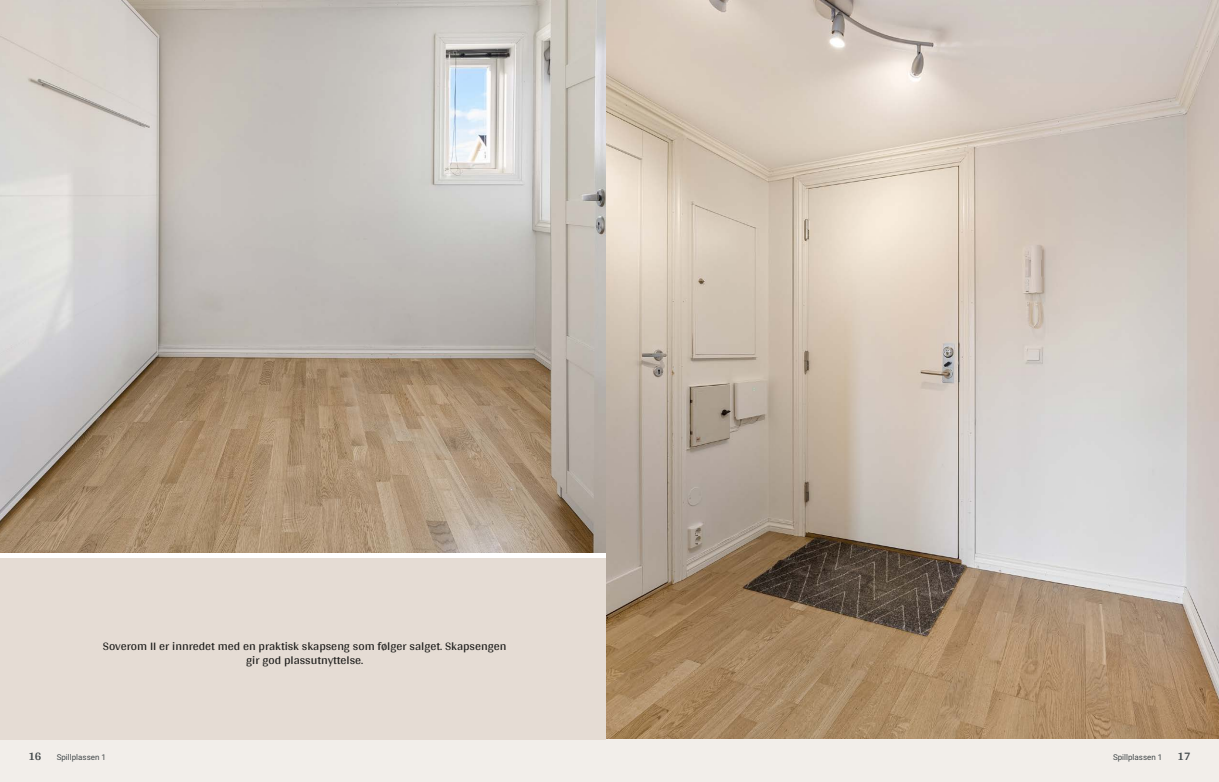
<style>
.page{position:relative;width:1219px;height:782px;background:#fff}
.page>*{position:absolute;margin:0;border:0;box-sizing:border-box;transform-origin:0 0}
.t1{font:12px/14px "Arya";color:#1d1d1b;text-align:center}
.t2{font:700 12px "Arya";color:#414749}
.t3{font:8px "Roboto Vitec";color:#414749}
</style>
<div class="page">
<img style="left:0;top:0;width:607px;height:552px">
<div style="left:0;top:739px;width:612px;height:42px;background:#f2eeea"></div>
<div style="left:0;top:558px;width:612px;height:181px;background:#e5dcd4"></div>
<img style="left:607px;top:0;width:612px;height:739px">
<div style="left:607px;top:739px;width:612px;height:42px;background:#f2eeea"></div>
<p class="t1" style="left:103px;top:638px;width:405px">Soverom II er innredet med en praktisk skapseng som følger salget. Skapsengen gir god plassutnyttelse.</p>
<p class="t2" style="left:28px;top:749px;width:15px">16</p>
<p class="t3" style="left:57px;top:751px;width:51px">Spillplassen 1</p>
<p class="t3" style="left:1113px;top:751px;width:51px">Spillplassen 1</p>
<p class="t2" style="left:1177px;top:749px;width:15px">17</p>
</div>
